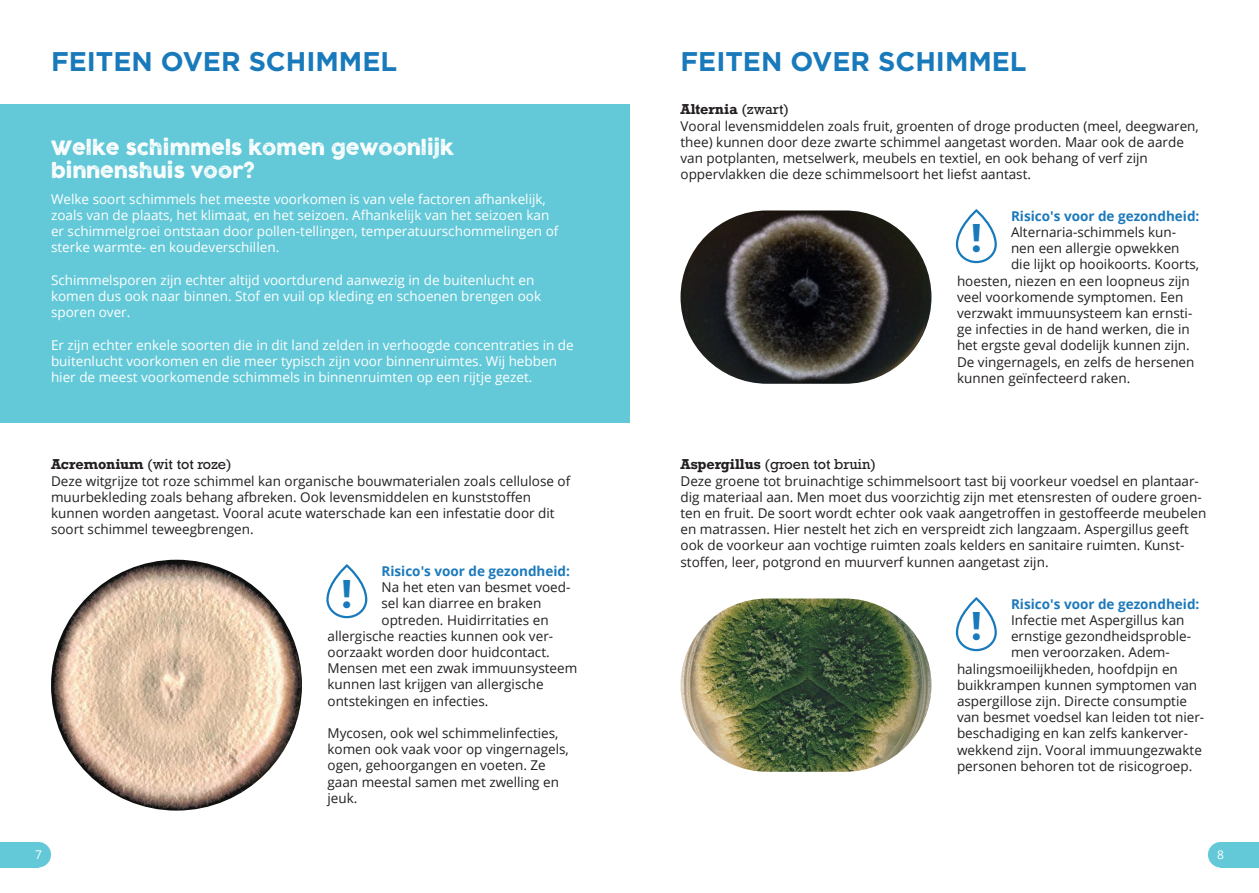
<style>
.page{position:relative;width:1259px;height:893px;background:#fff}
.page>*{position:absolute;margin:0;border:0;box-sizing:border-box;transform-origin:0 0}
.t1{font:700 38.1px "Kohinoor Bangla";color:#1879bb}
.t2{font:700 27px "Homepage Baukasten";color:#1879bb}
.TUSSENKOPPEN{font:19.5px "COCOGOOSELETTERPRESS";color:#fff}
.BROODTEKST{font:13.5px/16.2px "Open Sans";color:#231f20}
.BROODTEKST-2{font:13.5px/16.2px "Open Sans";color:#fff}
.BROODTEKST-3{font:700 13.5px "Open Sans";color:#1b79bb}
.TUSSENKOPPEN_2{font:13.5px "Rockwell";color:#231f20}
.TUSSENKOPPEN_2-2{font:700 13.5px "Rockwell";color:#231f20}
.t3{font:12px "Open Sans";color:#fff}
.s1{font-weight:700}
.s2{font-weight:400}
</style>
<div class="page">
<div style="left:26px;top:842px;width:25px;height:25px;background:#63c9d8;border-radius:50%"></div>
<div style="left:0;top:842px;width:38px;height:25px;background:#63c9d8"></div>
<div style="left:1208px;top:842px;width:25px;height:25px;background:#63c9d8;border-radius:50%"></div>
<div style="left:1220px;top:842px;width:39px;height:25px;background:#63c9d8"></div>
<div style="left:0;top:104px;width:629px;height:318px;background:#63c9d8"></div>
<img style="left:51px;top:560px;width:251px;height:251px;border-radius:125px">
<div style="left:326px;top:564px;width:41px;height:54px;border:2px solid #1879bb;border-radius:18px"></div>
<img style="left:680px;top:210px;width:251px;height:174px;border-radius:87px">
<div style="left:956px;top:209px;width:41px;height:54px;border:2px solid #1879bb;border-radius:18px"></div>
<img style="left:680px;top:598px;width:251px;height:174px;border-radius:87px">
<div style="left:956px;top:597px;width:41px;height:54px;border:2px solid #1879bb;border-radius:18px"></div>
<p class="t2" style="left:51px;top:46px;width:348px">FEITEN OVER SCHIMMEL</p>
<p class="t2" style="left:680px;top:46px;width:348px">FEITEN OVER SCHIMMEL</p>
<p class="TUSSENKOPPEN" style="left:51px;top:137px;width:404px">Welke schimmels komen gewoonlijk</p>
<p class="TUSSENKOPPEN" style="left:51px;top:160px;width:205px">binnenshuis voor?</p>
<p class="BROODTEKST-2" style="left:51px;top:190px;width:509px">Welke soort schimmels het meeste voorkomen is van vele factoren afhankelijk, zoals van de plaats, het klimaat, en het seizoen. Afhankelijk van het seizoen kan er schimmelgroei ontstaan door pollen-tellingen, temperatuurschommelingen of sterke warmte- en koudeverschillen.</p>
<p class="BROODTEKST-2" style="left:51px;top:271px;width:485px">Schimmelsporen zijn echter altijd voortdurend aanwezig in de buitenlucht en</p>
<p class="BROODTEKST-2" style="left:51px;top:288px;width:491px">komen dus ook naar binnen. Stof en vuil op kleding en schoenen brengen ook sporen over.</p>
<p class="BROODTEKST-2" style="left:51px;top:336px;width:524px">Er zijn echter enkele soorten die in dit land zelden in verhoogde concentraties in de buitenlucht voorkomen en die meer typisch zijn voor binnenruimtes. Wij hebben hier de meest voorkomende schimmels in binnenruimten op een rijtje gezet.</p>
<p class="TUSSENKOPPEN_2" style="left:51px;top:456px;width:182px"><span class="s1">Acremonium</span> (wit tot roze)</p>
<p class="BROODTEKST" style="left:51px;top:472px;width:521px">Deze witgrijze tot roze schimmel kan organische bouwmaterialen zoals cellulose of muurbekleding zoals behang afbreken. Ook levensmiddelen en kunststoffen</p>
<p class="BROODTEKST" style="left:51px;top:505px;width:505px">kunnen worden aangetast. Vooral acute waterschade kan een infestatie door dit soort schimmel teweegbrengen.</p>
<p class="BROODTEKST-3" style="left:381px;top:561px;width:190px">Risico's voor de gezondheid:</p>
<p class="BROODTEKST" style="left:381px;top:579px;width:190px">Na het eten van besmet voed-</p>
<p class="BROODTEKST" style="left:381px;top:595px;width:161px">sel kan diarree en braken</p>
<p class="BROODTEKST" style="left:381px;top:611px;width:169px">optreden. Huidirritaties en</p>
<p class="BROODTEKST" style="left:327px;top:627px;width:227px">allergische reacties kunnen ook ver-</p>
<p class="BROODTEKST" style="left:327px;top:643px;width:224px">oorzaakt worden door huidcontact.</p>
<p class="BROODTEKST" style="left:327px;top:660px;width:251px">Mensen met een zwak immuunsysteem</p>
<p class="BROODTEKST" style="left:327px;top:676px;width:218px">kunnen last krijgen van allergische</p>
<p class="BROODTEKST" style="left:327px;top:692px;width:162px">ontstekingen en infecties.</p>
<p class="BROODTEKST" style="left:327px;top:724px;width:243px">Mycosen, ook wel schimmelinfecties, komen ook vaak voor op vingernagels, ogen, gehoorgangen en voeten. Ze gaan meestal samen met zwelling en jeuk.</p>
<h1 class="t1" style="left:341px;top:561px;width:14px">!</h1>
<p class="TUSSENKOPPEN_2-2" style="left:680px;top:101px;width:110px">Alternia <span class="s2">(zwart)</span></p>
<p class="BROODTEKST" style="left:680px;top:117px;width:520px">Vooral levensmiddelen zoals fruit, groenten of droge producten (meel, deegwaren, thee) kunnen door deze zwarte schimmel aangetast worden. Maar ook de aarde van potplanten, metselwerk, meubels en textiel, en ook behang of verf zijn</p>
<p class="BROODTEKST" style="left:680px;top:166px;width:352px">oppervlakken die deze schimmelsoort het liefst aantast.</p>
<p class="BROODTEKST-3" style="left:1011px;top:206px;width:190px">Risico's voor de gezondheid:</p>
<p class="BROODTEKST" style="left:1011px;top:224px;width:167px">Alternaria-schimmels kun-</p>
<p class="BROODTEKST" style="left:1011px;top:240px;width:170px">nen een allergie opwekken</p>
<p class="BROODTEKST" style="left:1011px;top:256px;width:190px">die lijkt op hooikoorts. Koorts,</p>
<p class="BROODTEKST" style="left:957px;top:272px;width:234px">hoesten, niezen en een loopneus zijn</p>
<p class="BROODTEKST" style="left:957px;top:288px;width:228px">veel voorkomende symptomen. Een</p>
<p class="BROODTEKST" style="left:957px;top:305px;width:237px">verzwakt immuunsysteem kan ernsti-</p>
<p class="BROODTEKST" style="left:957px;top:321px;width:234px">ge infecties in de hand werken, die in</p>
<p class="BROODTEKST" style="left:957px;top:337px;width:234px">het ergste geval dodelijk kunnen zijn.</p>
<p class="BROODTEKST" style="left:957px;top:353px;width:239px">De vingernagels, en zelfs de hersenen</p>
<p class="BROODTEKST" style="left:957px;top:369px;width:175px">kunnen geïnfecteerd raken.</p>
<h1 class="t1" style="left:970px;top:206px;width:14px">!</h1>
<p class="TUSSENKOPPEN_2" style="left:680px;top:456px;width:197px"><span class="s1">Aspergillus</span> (groen tot bruin)</p>
<p class="BROODTEKST" style="left:680px;top:472px;width:527px">Deze groene tot bruinachtige schimmelsoort tast bij voorkeur voedsel en plantaar&shy;dig materiaal aan. Men moet dus voorzichtig zijn met etensresten of oudere groen&shy;ten en fruit. De soort wordt echter ook vaak aangetroffen in gestoffeerde meubelen en matrassen. Hier nestelt het zich en verspreidt zich langzaam. Aspergillus geeft ook de voorkeur aan vochtige ruimten zoals kelders en sanitaire ruimten. Kunst&shy;stoffen, leer, potgrond en muurverf kunnen aangetast zijn.</p>
<p class="BROODTEKST-3" style="left:1011px;top:594px;width:190px">Risico's voor de gezondheid:</p>
<p class="BROODTEKST" style="left:1011px;top:612px;width:175px">Infectie met Aspergillus kan</p>
<p class="BROODTEKST" style="left:1011px;top:628px;width:182px">ernstige gezondheidsproble-</p>
<p class="BROODTEKST" style="left:1011px;top:644px;width:160px">men veroorzaken. Adem-</p>
<p class="BROODTEKST" style="left:957px;top:660px;width:222px">halingsmoeilijkheden, hoofdpijn en</p>
<p class="BROODTEKST" style="left:957px;top:676px;width:242px">buikkrampen kunnen symptomen van</p>
<p class="BROODTEKST" style="left:957px;top:693px;width:231px">aspergillose zijn. Directe consumptie</p>
<p class="BROODTEKST" style="left:957px;top:709px;width:249px">van besmet voedsel kan leiden tot nier-</p>
<p class="BROODTEKST" style="left:957px;top:725px;width:233px">beschadiging en kan zelfs kankerver-</p>
<p class="BROODTEKST" style="left:957px;top:741px;width:246px">wekkend zijn. Vooral immuungezwakte</p>
<p class="BROODTEKST" style="left:957px;top:757px;width:237px">personen behoren tot de risicogroep.</p>
<h1 class="t1" style="left:970px;top:593px;width:14px">!</h1>
<p class="t3" style="left:35px;top:846px;width:8px">7</p>
<p class="t3" style="left:1217px;top:846px;width:8px">8</p>
</div>
